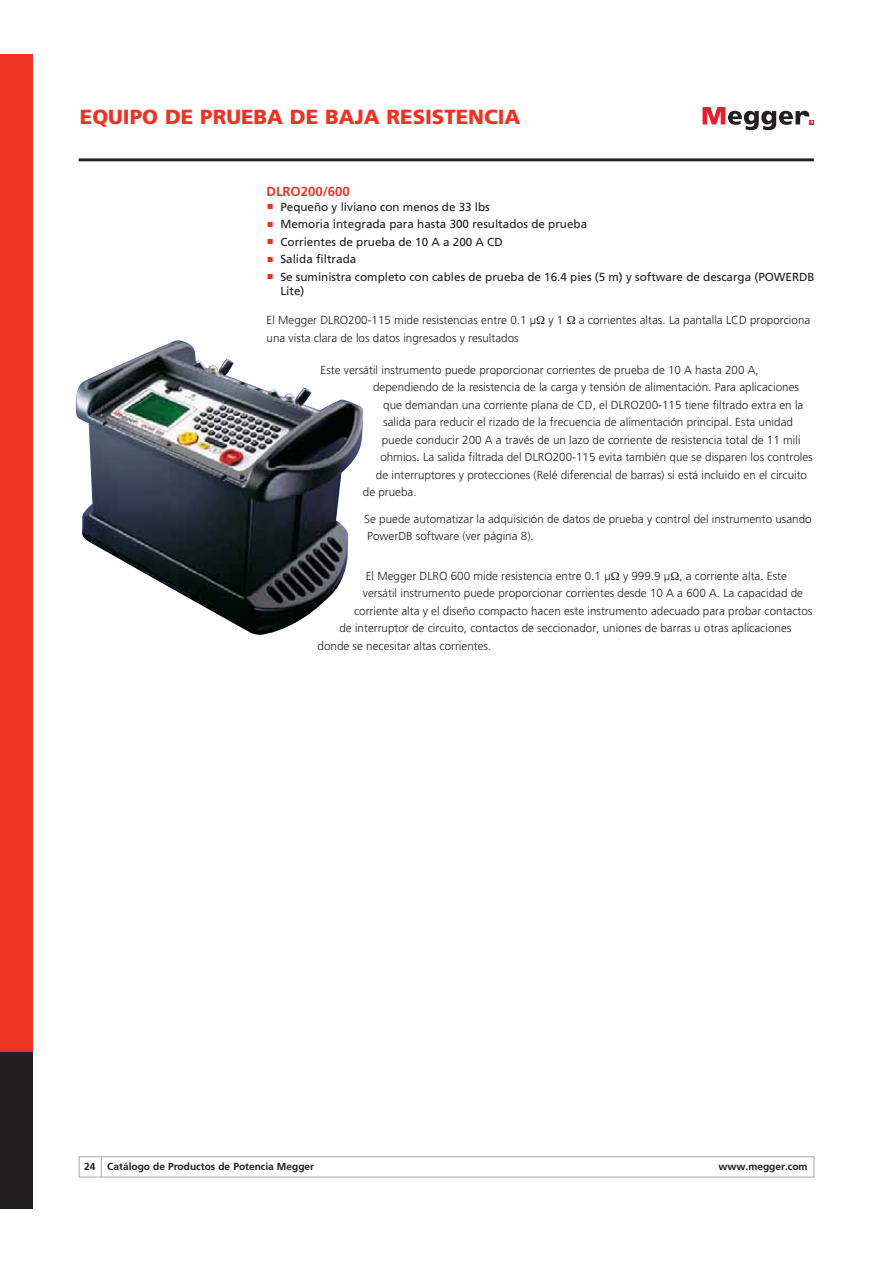
<style>
.page{position:relative;width:893px;height:1263px;background:#fff}
.page>*{position:absolute;margin:0;border:0;box-sizing:border-box;transform-origin:0 0}
.t1{font:900 20.4px "Frutiger";color:#ee3224}
.t2{font:700 13.2px "Frutiger";color:#ee3224}
.t3{font:300 11.7px/17.5px "Frutiger";color:#231f20}
.t4{font:11.7px/14.5px "Frutiger";color:#231f20}
.t5{font:700 10.2px "Frutiger";letter-spacing:-.005em;color:#231f20}
.s1{color:#ee3224}
</style>
<div class="page">
<div style="left:79px;top:1156px;width:735px;height:21px;border:1px solid #a7a9ac"></div>
<svg style="left:101px;top:1157px;width:1px;height:20px"></svg>
<svg style="left:702px;top:107px;width:112px;height:23px"></svg>
<div style="left:0;top:54px;width:32px;height:1002px;background:#ee3224"></div>
<div style="left:0;top:1052px;width:32px;height:157px;background:#231f20"></div>
<hr style="left:79px;top:158px;width:735px;height:3px;background:#231f20">
<img style="left:76px;top:340px;width:288px;height:295px">
<h1 class="t1" style="left:80px;top:108px;width:442px">EQUIPO DE PRUEBA DE BAJA RESISTENCIA</h1>
<p class="t2" style="left:267px;top:186px;width:85px">DLRO200/600</p>
<p class="t4" style="left:267px;top:200px;width:224px"><span class="s1">■</span> Pequeño y liviano con menos de 33 lbs</p>
<p class="t4" style="left:267px;top:218px;width:321px"><span class="s1">■</span> Memoria integrada para hasta 300 resultados de prueba</p>
<p class="t4" style="left:267px;top:235px;width:237px"><span class="s1">■</span> Corrientes de prueba de 10 A a 200 A CD</p>
<p class="t4" style="left:267px;top:253px;width:90px"><span class="s1">■</span> Salida filtrada</p>
<p class="t4" style="left:280px;top:270px;width:536px;text-indent:-13px"><span class="s1">■</span> Se suministra completo con cables de prueba de 16.4 pies (5 m) y software de descarga (POWERDB<br>Lite)</p>
<p class="t3" style="left:267px;top:312px;width:298px">El Megger DLRO200-115 mide resistencias entre 0.1 μ y 1</p>
<p class="t3" style="left:579px;top:312px;width:233px">a corrientes altas. La pantalla LCD proporciona</p>
<p class="t3" style="left:267px;top:330px;width:254px">una vista clara de los datos ingresados y resultados</p>
<p class="t3" style="left:320px;top:362px;width:440px">Este versátil instrumento puede proporcionar corrientes de prueba de 10 A hasta 200 A,</p>
<p class="t3" style="left:373px;top:380px;width:427px">dependiendo de la resistencia de la carga y tensión de alimentación. Para aplicaciones</p>
<p class="t3" style="left:383px;top:397px;width:422px">que demandan una corriente plana de CD, el DLRO200-115 tiene filtrado extra en la</p>
<p class="t3" style="left:383px;top:415px;width:411px">salida para reducir el rizado de la frecuencia de alimentación principal. Esta unidad</p>
<p class="t3" style="left:382px;top:432px;width:420px">puede conducir 200 A a través de un lazo de corriente de resistencia total de 11 mili</p>
<p class="t3" style="left:380px;top:450px;width:434px">ohmios. La salida filtrada del DLRO200-115 evita también que se disparen los controles</p>
<p class="t3" style="left:376px;top:467px;width:433px">de interruptores y protecciones (Relé diferencial de barras) si está incluido en el circuito</p>
<p class="t3" style="left:363px;top:485px;width:55px">de prueba.</p>
<p class="t3" style="left:364px;top:511px;width:449px">Se puede automatizar la adquisición de datos de prueba y control del instrumento usando<br>PowerDB software (ver página 8).</p>
<p class="t3" style="left:366px;top:568px;width:423px">El Megger DLRO 600 mide resistencia entre 0.1 μ y 999.9 μ , a corriente alta. Este</p>
<p class="t3" style="left:363px;top:585px;width:442px">versátil instrumento puede proporcionar corrientes desde 10 A a 600 A. La capacidad de</p>
<p class="t3" style="left:354px;top:603px;width:460px">corriente alta y el diseño compacto hacen este instrumento adecuado para probar contactos</p>
<p class="t3" style="left:339px;top:620px;width:453px">de interruptor de circuito, contactos de seccionador, uniones de barras u otras aplicaciones</p>
<p class="t3" style="left:318px;top:638px;width:175px">donde se necesitar altas corrientes.</p>
<p class="t5" style="left:84px;top:1162px;width:231px">24 Catálogo de Productos de Potencia Megger</p>
<p class="t5" style="left:718px;top:1162px;width:91px">www.megger.com</p>
</div>
